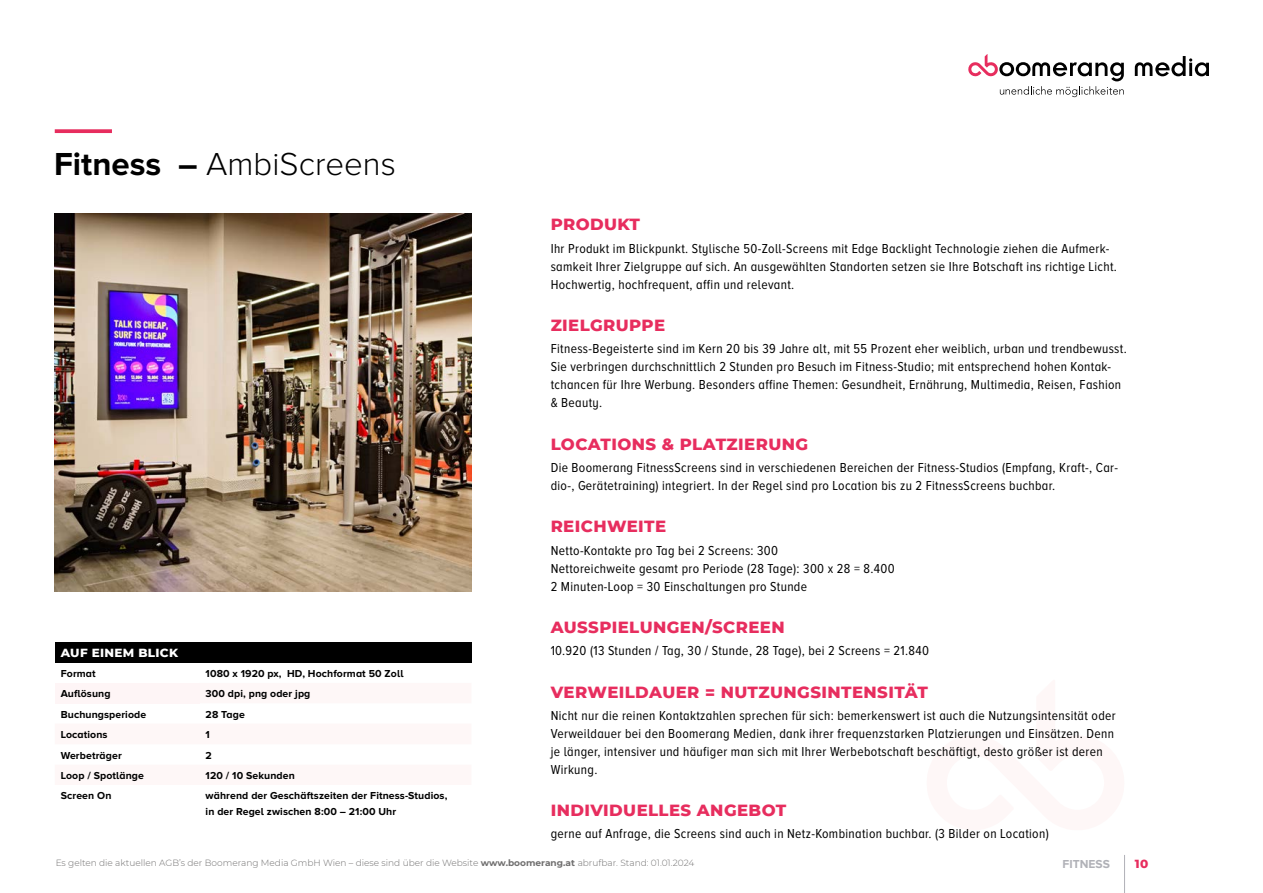
<style>
.page{position:relative;width:1263px;height:893px;background:#fff}
.page>*{position:absolute;margin:0;border:0;box-sizing:border-box;transform-origin:0 0}
.t1{font:300 33px "Proxima Nova A";color:#000}
.t2{font:800 16.5px "Montserrat";letter-spacing:.025em;color:#e72d5e}
.t3{font:13.5px/18px "Proxima Nova A Cond";letter-spacing:.025em;color:#000}
.t4{font:800 12px "Montserrat";letter-spacing:.025em;color:#fff}
.t5{font:700 12px "Proxima Nova A";color:#b0b1b7}
.t6{font:800 12px "Montserrat";color:#e72d5e}
.t7{font:700 10.5px/15.8px "Proxima Nova A";letter-spacing:.01em;color:#000}
.t8{font:300 9px "Montserrat";color:#706f6f}
.s1{font-weight:700}
</style>
<div class="page">
<svg style="left:1135px;top:56px;width:74px;height:20px"></svg>
<svg style="left:968px;top:54px;width:156px;height:43px"></svg>
<hr style="left:1124px;top:855px;width:1px;height:38px;background:#b0b1b7">
<img style="left:55px;top:213px;width:416px;height:378px">
<svg style="left:55px;top:129px;width:57px;height:4px"></svg>
<div style="left:55px;top:642px;width:416px;height:21px;background:#000"></div>
<h1 class="t1" style="left:54px;top:146px;width:343px"><span class="s1">Fitness –</span> AmbiScreens</h1>
<p class="t4" style="left:61px;top:644px;width:119px">AUF EINEM BLICK</p>
<p class="t7" style="left:61px;top:665px;width:36px">Format</p>
<p class="t7" style="left:206px;top:665px;width:199px">1080 x 1920 px, HD, Hochformat 50 Zoll</p>
<p class="t7" style="left:61px;top:686px;width:51px">Auflösung</p>
<p class="t7" style="left:206px;top:686px;width:106px">300 dpi, png oder jpg</p>
<p class="t7" style="left:61px;top:706px;width:87px">Buchungsperiode</p>
<p class="t7" style="left:206px;top:706px;width:41px">28 Tage</p>
<p class="t7" style="left:61px;top:726px;width:48px">Locations</p>
<p class="t7" style="left:206px;top:726px;width:6px">1</p>
<p class="t7" style="left:61px;top:747px;width:63px">Werbeträger</p>
<p class="t7" style="left:206px;top:747px;width:8px">2</p>
<p class="t7" style="left:61px;top:767px;width:85px">Loop / Spotlänge</p>
<p class="t7" style="left:206px;top:767px;width:91px">120 / 10 Sekunden</p>
<p class="t7" style="left:61px;top:788px;width:52px">Screen On</p>
<p class="t7" style="left:206px;top:788px;width:243px">während der Geschäftszeiten der Fitness-Studios, in der Regel zwischen 8:00 – 21:00 Uhr</p>
<p class="t2" style="left:551px;top:212px;width:91px">PRODUKT</p>
<p class="t3" style="left:551px;top:239px;width:568px">Ihr Produkt im Blickpunkt. Stylische 50-Zoll-Screens mit Edge Backlight Technologie ziehen die Aufmerk&shy;samkeit Ihrer Zielgruppe auf sich. An ausgewählten Standorten setzen sie Ihre Botschaft ins richtige Licht.<br>Hochwertig, hochfrequent, affin und relevant.</p>
<p class="t2" style="left:551px;top:313px;width:116px">ZIELGRUPPE</p>
<p class="t3" style="left:551px;top:340px;width:578px">Fitness-Begeisterte sind im Kern 20 bis 39 Jahre alt, mit 55 Prozent eher weiblich, urban und trendbewusst.<br>Sie verbringen durchschnittlich 2 Stunden pro Besuch im Fitness-Studio; mit entsprechend hohen Kontak&shy;tchancen für Ihre Werbung. Besonders affine Themen: Gesundheit, Ernährung, Multimedia, Reisen, Fashion &amp; Beauty.</p>
<p class="t2" style="left:551px;top:432px;width:259px">LOCATIONS &amp; PLATZIERUNG</p>
<p class="t3" style="left:551px;top:458px;width:569px">Die Boomerang FitnessScreens sind in verschiedenen Bereichen der Fitness-Studios (Empfang, Kraft-, Car&shy;dio-, Gerätetraining) integriert. In der Regel sind pro Location bis zu 2 FitnessScreens buchbar.</p>
<p class="t2" style="left:551px;top:514px;width:117px">REICHWEITE</p>
<p class="t3" style="left:551px;top:541px;width:345px">Netto-Kontakte pro Tag bei 2 Screens: 300<br>Nettoreichweite gesamt pro Periode (28 Tage): 300 x 28 = 8.400<br>2 Minuten-Loop = 30 Einschaltungen pro Stunde</p>
<p class="t2" style="left:551px;top:615px;width:235px">AUSSPIELUNGEN/SCREEN</p>
<p class="t3" style="left:551px;top:642px;width:380px">10.920 (13 Stunden / Tag, 30 / Stunde, 28 Tage), bei 2 Screens = 21.840</p>
<p class="t2" style="left:551px;top:680px;width:379px">VERWEILDAUER = NUTZUNGSINTENSITÄT</p>
<p class="t3" style="left:551px;top:706px;width:567px">Nicht nur die reinen Kontaktzahlen sprechen für sich: bemerkenswert ist auch die Nutzungsintensität oder Verweildauer bei den Boomerang Medien, dank ihrer frequenzstarken Platzierungen und Einsätzen. Denn je länger, intensiver und häufiger man sich mit Ihrer Werbebotschaft beschäftigt, desto größer ist deren Wirkung.</p>
<p class="t2" style="left:551px;top:798px;width:237px">INDIVIDUELLES ANGEBOT</p>
<p class="t3" style="left:551px;top:825px;width:500px">gerne auf Anfrage, die Screens sind auch in Netz-Kombination buchbar. (3 Bilder on Location)</p>
<p class="t8" style="left:56px;top:856px;width:640px">Es gelten die aktuellen AGB’s der Boomerang Media GmbH Wien – diese sind über die Website <span class="s1">www.boomerang.at</span> abrufbar. Stand: 01.01.2024</p>
<p class="t6" style="left:1135px;top:855px;width:15px">10</p>
<p class="t5" style="left:1062px;top:857px;width:49px">FITNESS</p>
</div>
